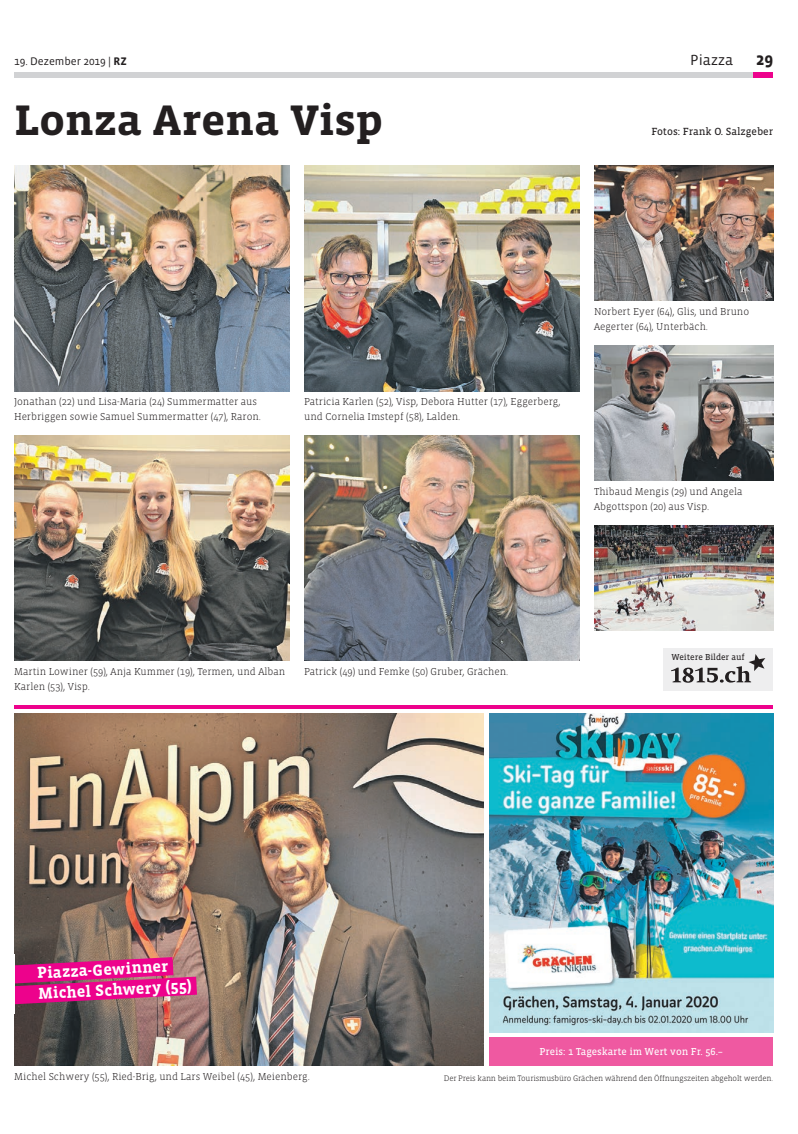
<style>
.page{position:relative;width:798px;height:1134px;background:#fff}
.page>*{position:absolute;margin:0;border:0;box-sizing:border-box;transform-origin:0 0}
.t1{font:700 43.75px "Vista Slab OT";color:#231f20;scale:1.05 1}
.t2{font:700 17.5px "Vista Sans OT";color:#231f20}
.t3{font:700 16.25px/20.8px "Vista Slab OT";color:#fff}
.t4{font:15px "Vista Sans OT";color:#231f20}
.t5{font:11.25px "Vista Sans OT";color:#231f20}
.t6{font:10.62px "Vista Slab OT";color:#231f20}
.t7{font:300 10.25px/15px "Vista Slab OT";color:#231f20}
.t8{font:10.25px "Vista Slab OT";color:#fff}
.t9{font:8.75px "Vista Slab OT";color:#231f20}
.t10{font:300 8.12px "Vista Slab OT";letter-spacing:-.02em;color:#231f20}
.s1{font-weight:700}
</style>
<div class="page">
<div style="left:14px;top:72px;width:744px;height:5px;background:#d1d2d4"></div>
<div style="left:753px;top:72px;width:19px;height:5px;background:#ed028c"></div>
<img style="left:14px;top:713px;width:469px;height:352px">
<img style="left:489px;top:713px;width:283px;height:319px">
<svg style="left:14px;top:957px;width:183px;height:47px;background:#d22382"></svg>
<hr style="left:14px;top:705px;width:758px;height:4px;background:#ed028c">
<div style="left:489px;top:1037px;width:283px;height:28px;background:#ef59a1"></div>
<img style="left:14px;top:165px;width:276px;height:227px">
<img style="left:304px;top:165px;width:275px;height:227px">
<img style="left:594px;top:165px;width:178px;height:135px">
<img style="left:594px;top:345px;width:178px;height:135px">
<img style="left:14px;top:435px;width:276px;height:225px">
<img style="left:304px;top:435px;width:275px;height:225px">
<img style="left:594px;top:525px;width:178px;height:105px">
<div style="left:663px;top:648px;width:109px;height:42px;background:#eeeeef"></div>
<svg style="left:671px;top:654px;width:94px;height:29px"></svg>
<p class="t5" style="left:14px;top:55px;width:114px">19. Dezember 2019 | <span class="s1">RZ</span></p>
<h3 class="t4" style="left:690px;top:52px;width:45px">Piazza</h3>
<h2 class="t2" style="left:755px;top:50px;width:19px">29</h2>
<h1 class="t1" style="left:14px;top:98px;width:352px">Lonza Arena Visp</h1>
<p class="t6" style="left:651px;top:126px;width:123px">Fotos: Frank O. Salzgeber</p>
<p class="t7" style="left:14px;top:394px;width:248px">Jonathan (22) und Lisa-Maria (24) Summermatter aus<br>Herbriggen sowie Samuel Summermatter (47), Raron.</p>
<p class="t7" style="left:304px;top:394px;width:258px">Patricia Karlen (52), Visp, Debora Hutter (17), Eggerberg, und Cornelia Imstepf (58), Lalden.</p>
<p class="t7" style="left:594px;top:304px;width:157px">Norbert Eyer (64), Glis, und Bruno<br>Aegerter (64), Unterbäch.</p>
<p class="t7" style="left:594px;top:484px;width:150px">Thibaud Mengis (29) und Angela<br>Abgottspon (20) aus Visp.</p>
<p class="t7" style="left:14px;top:664px;width:272px">Martin Lowiner (59), Anja Kummer (19), Termen, und Alban<br>Karlen (53), Visp.</p>
<p class="t7" style="left:304px;top:664px;width:206px">Patrick (49) und Femke (50) Gruber, Grächen.</p>
<p class="t9" style="left:671px;top:653px;width:75px">Weitere Bilder auf</p>
<h3 class="t3" style="left:37px;top:963px;width:155px;rotate:-3deg">Piazza-Gewinner<br>Michel Schwery (55)</h3>
<p class="t7" style="left:14px;top:1069px;width:297px">Michel Schwery (55), Ried-Brig, und Lars Weibel (45), Meienberg.</p>
<p class="t8" style="left:539px;top:1047px;width:185px">Preis: 1 Tageskarte im Wert von Fr. 56.–</p>
<p class="t10" style="left:443px;top:1074px;width:331px">Der Preis kann beim Tourismusbüro Grächen während den Öffnungszeiten abgeholt werden.</p>
</div>
